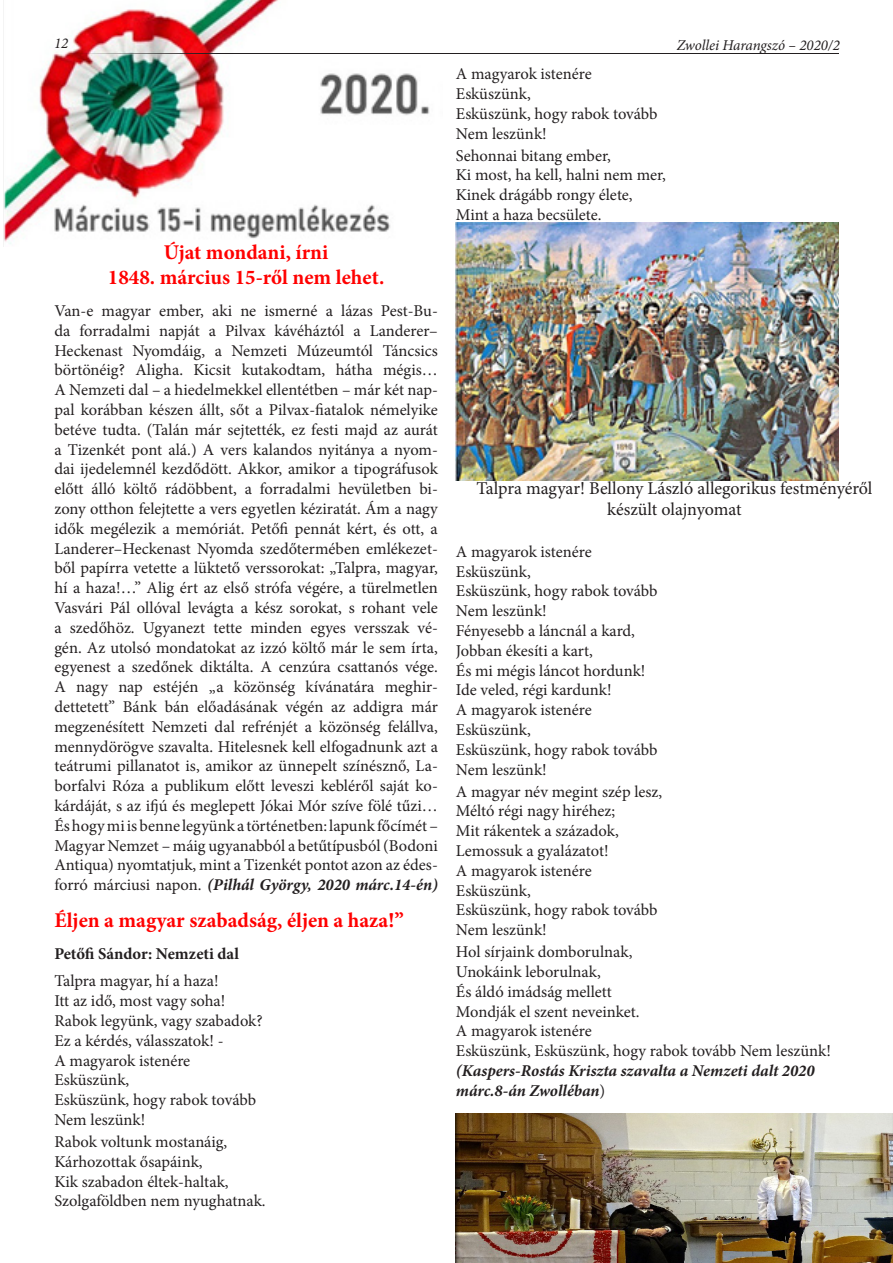
<style>
.page{position:relative;width:893px;height:1263px;background:#fff}
.page>*{position:absolute;margin:0;border:0;box-sizing:border-box;transform-origin:0 0}
.t1{font:700 21px "Minion Pro";color:#f00}
.t2{font:18px/21.6px "Minion Pro";letter-spacing:-.005em;color:#231f20;text-align:center}
.t3{font:16.5px/19.8px "Minion Pro";color:#231f20}
.t4{font:700 16.5px "Minion Pro";color:#231f20}
.t5{font:italic 15px "Minion Pro";letter-spacing:-.005em;color:#231f20}
.s1{font-weight:700;font-style:italic}
</style>
<div class="page">
<img style="left:3px;top:0;width:427px;height:246px">
<img style="left:54px;top:45px;width:785px;height:15px">
<img style="left:456px;top:1113px;width:437px;height:150px">
<img style="left:455px;top:222px;width:384px;height:258px">
<p class="t5" style="left:54px;top:33px;width:16px">12</p>
<p class="t5" style="left:677px;top:35px;width:165px">Zwollei Harangszó – 2020/2</p>
<p class="t1" style="left:164px;top:237px;width:166px">Újat mondani, írni</p>
<p class="t1" style="left:108px;top:263px;width:278px">1848. március 15-ről nem lehet.</p>
<p class="t3" style="left:54px;top:301px;width:385px;text-align:justify">Van-e magyar ember, aki ne ismerné a lázas Pest-Bu&shy;da forradalmi napját a Pilvax kávéháztól a Landerer– Heckenast Nyomdáig, a Nemzeti Múzeumtól Táncsics börtönéig? Aligha. Kicsit kutakodtam, hátha mégis… A Nemzeti dal – a hiedelmekkel ellentétben – már két nap&shy;pal korábban készen állt, sőt a Pilvax-fiatalok némelyike betéve tudta. (Talán már sejtették, ez festi majd az aurát a Tizenkét pont alá.) A vers kalandos nyitánya a nyom&shy;dai ijedelemnél kezdődött. Akkor, amikor a tipográfusok előtt álló költő rádöbbent, a forradalmi hevületben bi&shy;zony otthon felejtette a vers egyetlen kéziratát. Ám a nagy idők megélezik a memóriát. Petőfi pennát kért, és ott, a Landerer–Heckenast Nyomda szedőtermében emlékezet&shy;ből papírra vetette a lüktető verssorokat: „Talpra, magyar, hí a haza!…” Alig ért az első strófa végére, a türelmetlen Vasvári Pál ollóval levágta a kész sorokat, s rohant vele a szedőhöz. Ugyanezt tette minden egyes versszak vé&shy;gén. Az utolsó mondatokat az izzó költő már le sem írta, egyenest a szedőnek diktálta. A cenzúra csattanós vége.<br>A nagy nap estéjén „a közönség kívánatára meghir&shy;dettetett” Bánk bán előadásának végén az addigra már megzenésített Nemzeti dal refrénjét a közönség felállva, mennydörögve szavalta. Hitelesnek kell elfogadnunk azt a teátrumi pillanatot is, amikor az ünnepelt színésznő, La&shy;borfalvi Róza a publikum előtt leveszi kebléről saját ko&shy;kárdáját, s az ifjú és meglepett Jókai Mór szíve fölé tűzi… És hogy mi is benne legyünk a történetben: lapunk főcímét – Magyar Nemzet – máig ugyanabból a betűtípusból (Bodoni Antiqua) nyomtatjuk, mint a Tizenkét pontot azon az édes&shy;forró márciusi napon. <span class="s1">(Pilhál György, 2020 márc.14-én)</span></p>
<p class="t1" style="left:54px;top:906px;width:351px">Éljen a magyar szabadság, éljen a haza!”</p>
<p class="t4" style="left:54px;top:942px;width:186px">Petőfi Sándor: Nemzeti dal</p>
<p class="t3" style="left:54px;top:971px;width:210px">Talpra magyar, hí a haza!<br>Itt az idő, most vagy soha!<br>Rabok legyünk, vagy szabadok?<br>Ez a kérdés, válasszatok! -<br>A magyarok istenére<br>Esküszünk,<br>Esküszünk, hogy rabok tovább<br>Nem leszünk!</p>
<p class="t3" style="left:54px;top:1132px;width:213px">Rabok voltunk mostanáig,<br>Kárhozottak ősapáink,<br>Kik szabadon éltek-haltak,<br>Szolgaföldben nem nyughatnak.</p>
<p class="t3" style="left:456px;top:64px;width:203px">A magyarok istenére<br>Esküszünk,<br>Esküszünk, hogy rabok tovább<br>Nem leszünk!</p>
<p class="t3" style="left:456px;top:146px;width:212px">Sehonnai bitang ember,<br>Ki most, ha kell, halni nem mer,<br>Kinek drágább rongy élete,<br>Mint a haza becsülete.</p>
<p class="t2" style="left:476px;top:477px;width:398px">Talpra magyar! Bellony László allegorikus festményéről készült olajnyomat</p>
<p class="t3" style="left:456px;top:542px;width:203px">A magyarok istenére<br>Esküszünk,<br>Esküszünk, hogy rabok tovább<br>Nem leszünk!</p>
<p class="t3" style="left:456px;top:621px;width:203px">Fényesebb a láncnál a kard,<br>Jobban ékesíti a kart,<br>És mi mégis láncot hordunk!<br>Ide veled, régi kardunk!<br>A magyarok istenére<br>Esküszünk,<br>Esküszünk, hogy rabok tovább<br>Nem leszünk!</p>
<p class="t3" style="left:456px;top:781px;width:208px">A magyar név megint szép lesz,<br>Méltó régi nagy hiréhez;<br>Mit rákentek a századok,<br>Lemossuk a gyalázatot!<br>A magyarok istenére<br>Esküszünk,<br>Esküszünk, hogy rabok tovább<br>Nem leszünk!</p>
<p class="t3" style="left:456px;top:942px;width:377px">Hol sírjaink domborulnak,<br>Unokáink leborulnak,<br>És áldó imádság mellett<br>Mondják el szent neveinket.<br>A magyarok istenére<br>Esküszünk, Esküszünk, hogy rabok tovább Nem leszünk! <span class="s1">(Kaspers-Rostás Kriszta szavalta a Nemzeti dalt 2020 márc.8-án Zwolléban</span>)</p>
</div>
